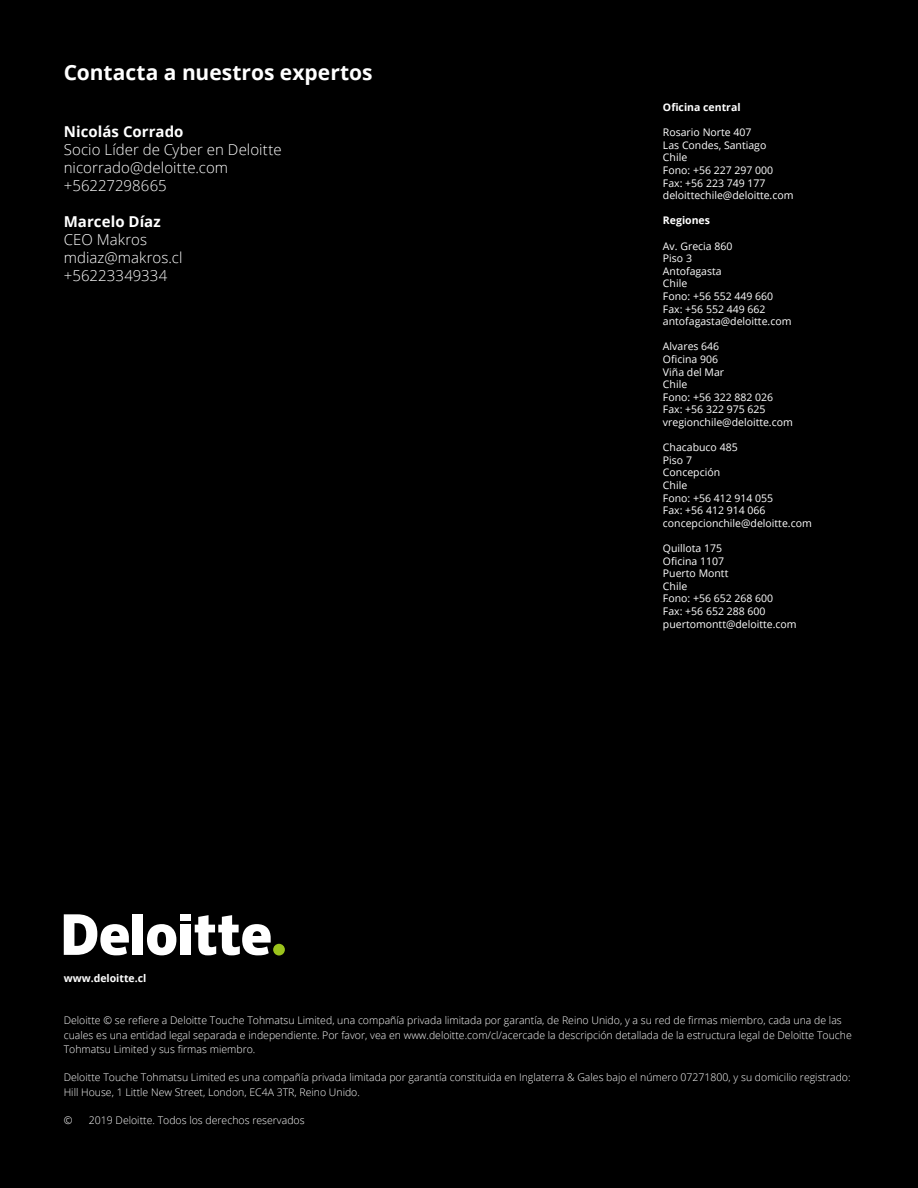
<style>
.page{position:relative;width:918px;height:1188px;background:#000}
.page>*{position:absolute;margin:0;border:0;box-sizing:border-box;transform-origin:0 0}
.t1{font:700 21px "Open Sans";color:#fff}
.t2{font:300 15px/18px "Open Sans";letter-spacing:.005em;color:#fff}
.t3{font:700 15px "Open Sans";letter-spacing:.005em;color:#fff}
.t4{font:300 10.5px/14.2px "Open Sans";color:#fff}
.t5{font:10.5px/12.6px "Open Sans";color:#fff}
.t6{font:700 10.5px "Open Sans";color:#fff}
</style>
<div class="page">
<div style="left:273px;top:944px;width:12px;height:12px;background:#9bc31c;border-radius:50%"></div>
<div style="left:133px;top:914px;width:10px;height:41px;background:#fff"></div>
<svg style="left:147px;top:924px;width:29px;height:31px"></svg>
<div style="left:180px;top:925px;width:11px;height:30px;background:#fff"></div>
<div style="left:180px;top:914px;width:11px;height:7px;background:#fff"></div>
<svg style="left:195px;top:915px;width:76px;height:40px"></svg>
<svg style="left:64px;top:914px;width:65px;height:41px"></svg>
<h1 class="t1" style="left:64px;top:57px;width:310px">Contacta a nuestros expertos</h1>
<h2 class="t3" style="left:64px;top:121px;width:121px">Nicolás Corrado</h2>
<h2 class="t2" style="left:64px;top:141px;width:220px">Socio Líder de Cyber en Deloitte nicorrado@deloitte.com +56227298665</h2>
<h2 class="t3" style="left:64px;top:211px;width:98px">Marcelo Díaz</h2>
<h2 class="t2" style="left:64px;top:231px;width:120px">CEO Makros mdiaz@makros.cl +56223349334</h2>
<p class="t6" style="left:663px;top:100px;width:79px">Oficina central</p>
<p class="t5" style="left:663px;top:126px;width:132px">Rosario Norte 407<br>Las Condes, Santiago<br>Chile<br>Fono: +56 227 297 000<br>Fax: +56 223 749 177 deloittechile@deloitte.com</p>
<p class="t6" style="left:663px;top:213px;width:49px">Regiones</p>
<p class="t5" style="left:663px;top:239px;width:130px">Av. Grecia 860<br>Piso 3<br>Antofagasta<br>Chile<br>Fono: +56 552 449 660<br>Fax: +56 552 449 662 antofagasta@deloitte.com</p>
<p class="t5" style="left:663px;top:340px;width:131px">Alvares 646<br>Oficina 906<br>Viña del Mar<br>Chile<br>Fono: +56 322 882 026<br>Fax: +56 322 975 625 vregionchile@deloitte.com</p>
<p class="t5" style="left:663px;top:441px;width:150px">Chacabuco 485<br>Piso 7<br>Concepción<br>Chile<br>Fono: +56 412 914 055<br>Fax: +56 412 914 066 concepcionchile@deloitte.com</p>
<p class="t5" style="left:663px;top:542px;width:135px">Quillota 175<br>Oficina 1107<br>Puerto Montt<br>Chile<br>Fono: +56 652 268 600<br>Fax: +56 652 288 600 puertomontt@deloitte.com</p>
<p class="t6" style="left:64px;top:970px;width:84px">www.deloitte.cl</p>
<p class="t4" style="left:64px;top:1013px;width:790px">Deloitte © se refiere a Deloitte Touche Tohmatsu Limited, una compañía privada limitada por garantía, de Reino Unido, y a su red de firmas miembro, cada una de las cuales es una entidad legal separada e independiente. Por favor, vea en www.deloitte.com/cl/acercade la descripción detallada de la estructura legal de Deloitte Touche<br>Tohmatsu Limited y sus firmas miembro.</p>
<p class="t4" style="left:64px;top:1070px;width:788px">Deloitte Touche Tohmatsu Limited es una compañía privada limitada por garantía constituida en Inglaterra &amp; Gales bajo el número 07271800, y su domicilio registrado:<br>Hill House, 1 Little New Street, London, EC4A 3TR, Reino Unido.</p>
<p class="t4" style="left:64px;top:1113px;width:10px">©</p>
<p class="t4" style="left:89px;top:1113px;width:217px">2019 Deloitte. Todos los derechos reservados</p>
</div>
